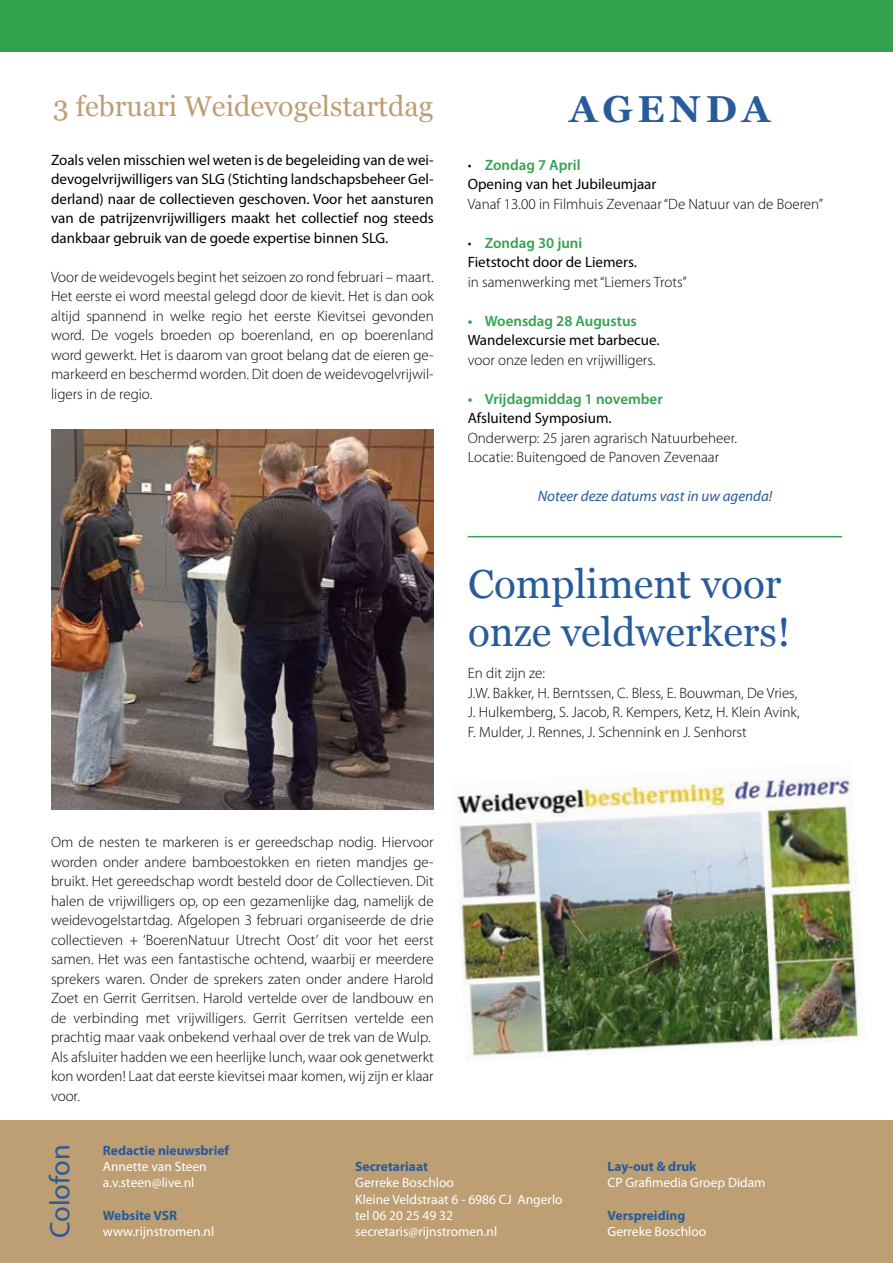
<style>
.page{position:relative;width:893px;height:1263px;background:#fff}
.page>*{position:absolute;margin:0;border:0;box-sizing:border-box;transform-origin:0 0}
.t1{font:40.5px/48.6px "Georgia";color:#275b9b}
.t2{font:700 37.5px "Georgia";letter-spacing:.13em;color:#275b9b}
.t3{font:28.5px "Georgia";color:#be9f73}
.t4{font:28.5px "Myriad Pro";color:#275b9b}
.t5{font:300 15px/19.5px "Myriad Pro";color:#000}
.t6{font:15px/19.5px "Myriad Pro";color:#000}
.t7{font:600 15px "Myriad Pro";color:#32a24e}
.t8{font:italic 15px "Myriad Pro";color:#275b9b}
.t9{font:13.5px/16.2px "Myriad Pro";color:#fff}
.t10{font:700 13.5px "Myriad Pro";color:#275b9b}
.s1{font-weight:300}
.s2{font-weight:600;color:#32a24e}
</style>
<div class="page">
<div style="left:0;top:1120px;width:893px;height:143px;background:#be9f73"></div>
<div style="left:0;top:0;width:893px;height:51px;background:#32a24e"></div>
<img style="left:51px;top:429px;width:383px;height:380px">
<img style="left:456px;top:776px;width:408px;height:282px">
<hr style="left:468px;top:536px;width:374px;height:1px;background:#32a24e">
<h3 class="t3" style="left:53px;top:90px;width:382px">3 februari Weidevogelstartdag</h3>
<p class="t6" style="left:51px;top:150px;width:384px;text-align:justify">Zoals velen misschien wel weten is de begeleiding van de wei&shy;devogelvrijwilligers van SLG (Stichting landschapsbeheer Gel&shy;derland) naar de collectieven geschoven. Voor het aansturen van de patrijzenvrijwilligers maakt het collectief nog steeds dankbaar gebruik van de goede expertise binnen SLG.</p>
<p class="t5" style="left:51px;top:267px;width:384px;text-align:justify">Voor de weidevogels begint het seizoen zo rond februari – maart.<br>Het eerste ei word meestal gelegd door de kievit. Het is dan ook altijd spannend in welke regio het eerste Kievitsei gevonden word. De vogels broeden op boerenland, en op boerenland word gewerkt. Het is daarom van groot belang dat de eieren ge&shy;markeerd en beschermd worden. Dit doen de weidevogelvrijwil&shy;ligers in de regio.</p>
<h2 class="t2" style="left:569px;top:81px;width:203px">AGENDA</h2>
<p class="t6" style="left:468px;top:155px;width:190px"><span class="s1">•</span> <span class="s2">Zondag 7 April<br></span>Opening van het Jubileumjaar</p>
<p class="t5" style="left:468px;top:194px;width:357px">Vanaf 13.00 in Filmhuis Zevenaar “De Natuur van de Boeren”</p>
<p class="t6" style="left:468px;top:233px;width:171px"><span class="s1">•</span> <span class="s2">Zondag 30 juni<br></span>Fietstocht door de Liemers.</p>
<p class="t5" style="left:468px;top:272px;width:221px">in samenwerking met “Liemers Trots”</p>
<p class="t7" style="left:468px;top:311px;width:171px">• Woensdag 28 Augustus</p>
<p class="t6" style="left:468px;top:331px;width:193px">Wandelexcursie met barbecue.</p>
<p class="t5" style="left:468px;top:350px;width:189px">voor onze leden en vrijwilligers.</p>
<p class="t7" style="left:468px;top:389px;width:196px">• Vrijdagmiddag 1 november</p>
<p class="t6" style="left:468px;top:409px;width:145px">Afsluitend Symposium.</p>
<p class="t5" style="left:468px;top:428px;width:271px">Onderwerp: 25 jaren agrarisch Natuurbeheer.<br>Locatie: Buitengoed de Panoven Zevenaar</p>
<p class="t8" style="left:538px;top:487px;width:236px">Noteer deze datums vast in uw agenda!</p>
<h1 class="t1" style="left:468px;top:559px;width:324px">Compliment voor onze veldwerkers!</h1>
<p class="t5" style="left:468px;top:663px;width:333px">En dit zijn ze:<br>J.W. Bakker, H. Berntssen, C. Bless, E. Bouwman, De Vries, J. Hulkemberg, S. Jacob, R. Kempers, Ketz, H. Klein Avink, F. Mulder, J. Rennes, J. Schennink en J. Senhorst</p>
<p class="t5" style="left:51px;top:832px;width:384px">Om de nesten te markeren is er gereedschap nodig. Hiervoor worden onder andere bamboestokken en rieten mandjes ge&shy;bruikt. Het gereedschap wordt besteld door de Collectieven. Dit halen de vrijwilligers op, op een gezamenlijke dag, namelijk de weidevogelstartdag. Afgelopen 3 februari organiseerde de drie collectieven + ‘BoerenNatuur Utrecht Oost’ dit voor het eerst samen. Het was een fantastische ochtend, waarbij er meerdere sprekers waren. Onder de sprekers zaten onder andere Harold Zoet en Gerrit Gerritsen. Harold vertelde over de landbouw en de verbinding met vrijwilligers. Gerrit Gerritsen vertelde een prachtig maar vaak onbekend verhaal over de trek van de Wulp.<br>Als afsluiter hadden we een heerlijke lunch, waar ook genetwerkt kon worden! Laat dat eerste kievitsei maar komen, wij zijn er klaar voor.</p>
<h3 class="t4" style="left:44px;top:1238px;width:95px;rotate:-90deg">Colofon</h3>
<p class="t10" style="left:103px;top:1141px;width:128px">Redactie nieuwsbrief</p>
<p class="t9" style="left:103px;top:1159px;width:105px">Annette van Steen a.v.steen@live.nl</p>
<p class="t10" style="left:103px;top:1206px;width:76px">Website VSR</p>
<p class="t9" style="left:103px;top:1223px;width:113px">www.rijnstromen.nl</p>
<p class="t10" style="left:355px;top:1158px;width:74px">Secretariaat</p>
<p class="t9" style="left:355px;top:1175px;width:209px">Gerreke Boschloo<br>Kleine Veldstraat 6 - 6986 CJ Angerlo tel 06 20 25 49 32 secretaris@rijnstromen.nl</p>
<p class="t10" style="left:608px;top:1158px;width:90px">Lay-out &amp; druk</p>
<p class="t9" style="left:608px;top:1175px;width:159px">CP Grafimedia Groep Didam</p>
<p class="t10" style="left:608px;top:1206px;width:79px">Verspreiding</p>
<p class="t9" style="left:608px;top:1223px;width:100px">Gerreke Boschloo</p>
</div>
